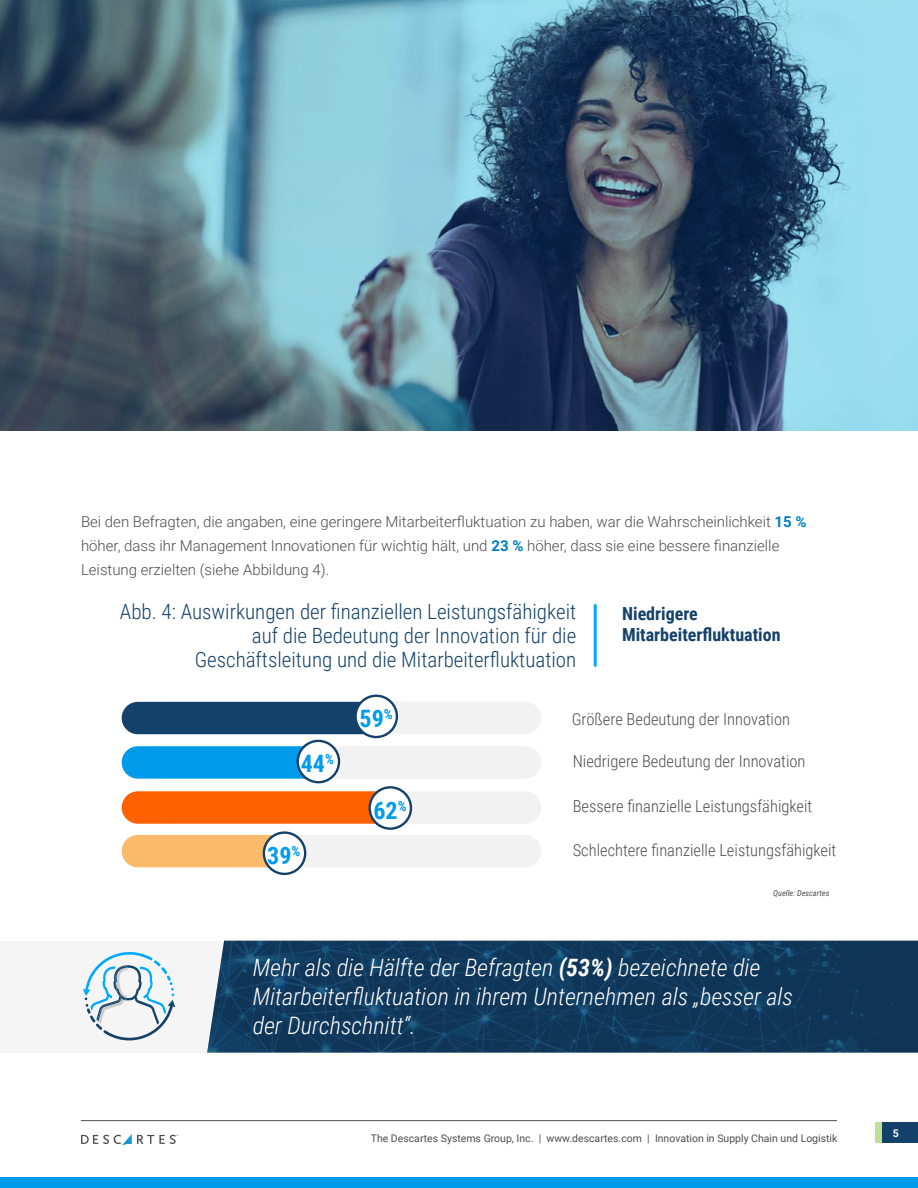
<style>
.page{position:relative;width:918px;height:1188px;background:#fff}
.page>*{position:absolute;margin:0;border:0;box-sizing:border-box;transform-origin:0 0}
.t1{font:italic 300 24px/28.8px "Roboto Condensed";color:#fff}
.t2{font:700 24px "Roboto Condensed";color:#009ceb}
.t3{font:300 21px/24px "Roboto Condensed";color:#134169;text-align:right}
.t4{font:700 18px/21px "Roboto Condensed";color:#134169}
.t5{font:300 16.5px "Roboto Condensed";color:#4d4d4d}
.t6{font:300 15px/24px "Roboto";color:#4d4d4d}
.t7{font:700 11.1px "Roboto";color:#fff}
.t8{font:10.5px "Roboto";color:#4d4d4d}
.t9{font:italic 8.25px "Roboto Condensed";color:#4d4d4d}
.s1{font-weight:700;color:#007dc0}
.s2{font-weight:700}
.s3{font-size:10.5px}
</style>
<div class="page">
<svg style="left:81px;top:1134px;width:98px;height:12px"></svg>
<hr style="left:81px;top:1120px;width:756px;height:1px;background:#4d4d4d">
<div style="left:882px;top:1122px;width:36px;height:21px;background:#134169"></div>
<div style="left:876px;top:1122px;width:6px;height:21px;background:#bce194"></div>
<div style="left:0;top:1177px;width:918px;height:11px;background:#009ceb"></div>
<svg style="left:122px;top:695px;width:419px;height:180px"></svg>
<hr style="left:594px;top:605px;width:3px;height:60px;background:#0af">
<img style="left:0;top:0;width:918px;height:431px">
<div style="left:0;top:941px;width:230px;height:112px;background:#f5f5f5"></div>
<img style="left:207px;top:941px;width:711px;height:112px">
<svg style="left:83px;top:952px;width:92px;height:88px"></svg>
<p class="t6" style="left:81px;top:510px;width:727px">Bei den Befragten, die angaben, eine geringere Mitarbeiterfluktuation zu haben, war die Wahrscheinlichkeit <span class="s1">15 % </span>höher, dass ihr Management Innovationen für wichtig hält, und <span class="s1">23 %</span> höher, dass sie eine bessere finanzielle<br>Leistung erzielten (siehe Abbildung 4).</p>
<h2 class="t3" style="left:120px;top:599px;width:458px">Abb. 4: Auswirkungen der finanziellen Leistungsfähigkeit auf die Bedeutung der Innovation für die<br>Geschäftsleitung und die Mitarbeiterfluktuation</h2>
<p class="t4" style="left:622px;top:602px;width:160px">Niedrigere<br>Mitarbeiterfluktuation</p>
<h1 class="t2" style="left:301px;top:746px;width:35px">44<sup>%</sup></h1>
<h1 class="t2" style="left:267px;top:839px;width:35px">39<sup>%</sup></h1>
<h1 class="t2" style="left:360px;top:702px;width:35px">59<sup>%</sup></h1>
<h1 class="t2" style="left:373px;top:794px;width:35px">62<sup>%</sup></h1>
<p class="t5" style="left:572px;top:707px;width:220px">Größere Bedeutung der Innovation</p>
<p class="t5" style="left:573px;top:749px;width:234px">Niedrigere Bedeutung der Innovation</p>
<p class="t5" style="left:573px;top:794px;width:241px">Bessere finanzielle Leistungsfähigkeit</p>
<p class="t5" style="left:573px;top:839px;width:265px">Schlechtere finanzielle Leistungsfähigkeit</p>
<p class="t9" style="left:773px;top:887px;width:58px">Quelle: Descartes</p>
<h1 class="t1" style="left:253px;top:953px;width:542px">Mehr als die Hälfte der Befragten <span class="s2">(53%)</span> bezeichnete die<br>Mitarbeiterfluktuation in ihrem Unternehmen als „besser als der Durchschnitt“.</h1>
<p class="t8" style="left:371px;top:1131px;width:468px">The Descartes Systems Group, Inc. | www.descartes.com | Innovation in Supply Chain und Logistik</p>
<p class="t7" style="left:892px;top:1126px;width:9px">5<span class="s3">5</span></p>
</div>
